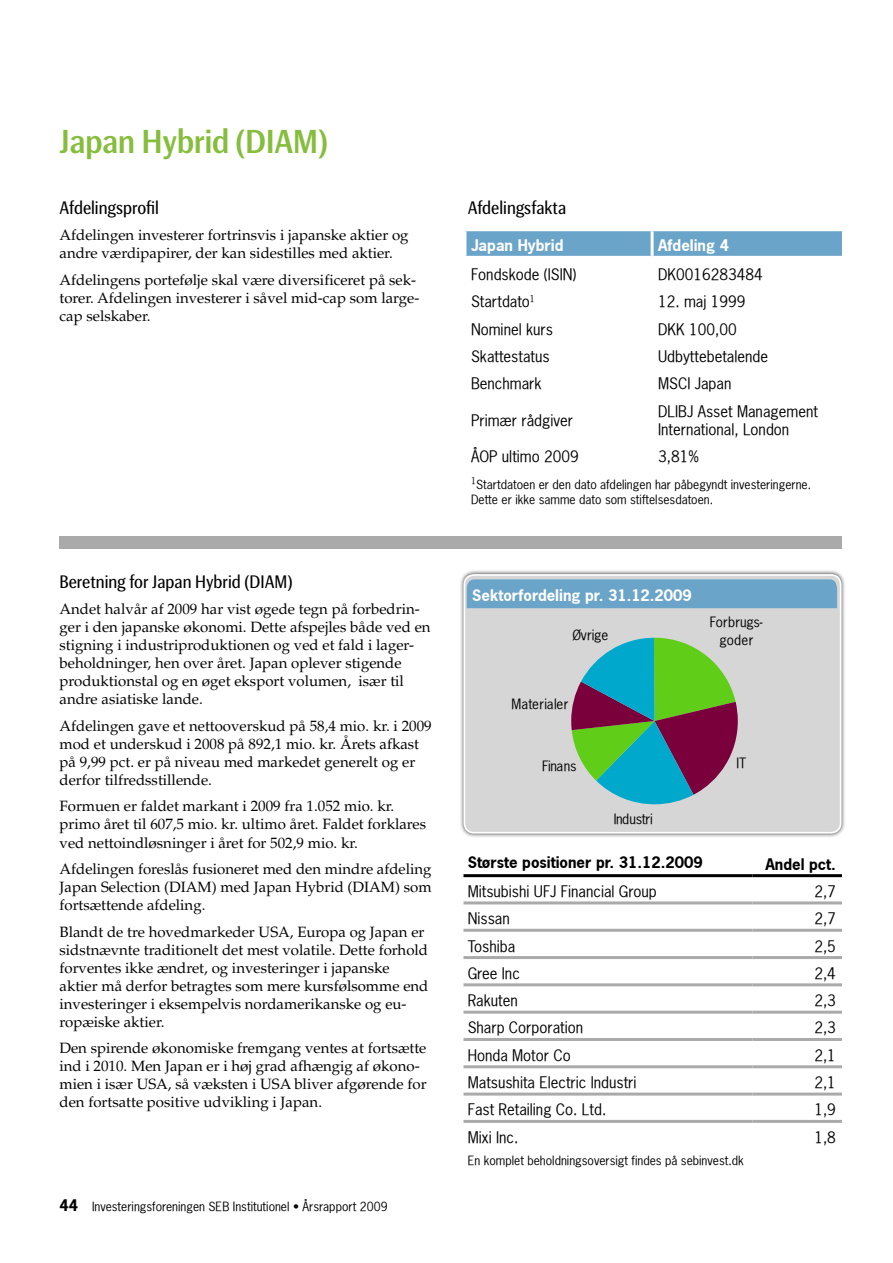
<style>
.page{position:relative;width:893px;height:1263px;background:#fff}
.page>*{position:absolute;margin:0;border:0;box-sizing:border-box;transform-origin:0 0}
.t1{font:500 33px "SEB Basic";color:#86bd3d}
.t2{font:18px "SEB Basic";color:#000}
.t3{font:15px/18px "Palatino";color:#000}
.t4{font:15px/18px "News Gothic";color:#000}
.t5{font:700 15px "News Gothic";color:#fff}
.t6{font:700 15px "News Gothic";color:#000}
.t7{font:13.35px "News Gothic";letter-spacing:-.01em;color:#000}
.t8{font:13.35px/18.3px "News Gothic";letter-spacing:.01em;color:#000;text-align:center}
.t9{font:13.35px "News Gothic";letter-spacing:.015em;color:#000}
.t10{font:12px/14.4px "News Gothic";color:#000}
.s1{font-weight:700;font-size:15px}
</style>
<div class="page">
<div style="left:459px;top:569px;width:387px;height:269px;background:#000;opacity:.75"></div>
<div style="left:464px;top:575px;width:377px;height:258px;background:#d6d6d6;border-radius:10px"></div>
<div style="left:463px;top:574px;width:378px;height:259px;border:2px solid #fff;border-radius:10px"></div>
<div style="left:467px;top:579px;width:370px;height:29px;background:#6aa4c9"></div>
<svg style="left:571px;top:638px;width:167px;height:166px"></svg>
<div style="left:60px;top:536px;width:782px;height:13px;background:#aaa"></div>
<svg style="left:463px;top:877px;width:379px;height:219px"></svg>
<hr style="left:463px;top:901px;width:290px;height:3px;background:#aaa">
<hr style="left:753px;top:901px;width:89px;height:3px;background:#aaa">
<hr style="left:463px;top:929px;width:290px;height:3px;background:#aaa">
<hr style="left:753px;top:929px;width:89px;height:3px;background:#aaa">
<hr style="left:463px;top:956px;width:290px;height:3px;background:#aaa">
<hr style="left:753px;top:956px;width:89px;height:3px;background:#aaa">
<hr style="left:463px;top:983px;width:290px;height:3px;background:#aaa">
<hr style="left:753px;top:983px;width:89px;height:3px;background:#aaa">
<hr style="left:463px;top:1011px;width:290px;height:3px;background:#aaa">
<hr style="left:753px;top:1011px;width:89px;height:3px;background:#aaa">
<hr style="left:463px;top:1038px;width:290px;height:3px;background:#aaa">
<hr style="left:753px;top:1038px;width:89px;height:3px;background:#aaa">
<hr style="left:463px;top:1065px;width:290px;height:3px;background:#aaa">
<hr style="left:753px;top:1065px;width:89px;height:3px;background:#aaa">
<hr style="left:463px;top:1092px;width:290px;height:3px;background:#aaa">
<hr style="left:753px;top:1092px;width:89px;height:3px;background:#aaa">
<hr style="left:463px;top:1120px;width:290px;height:3px;background:#aaa">
<hr style="left:753px;top:1120px;width:89px;height:3px;background:#aaa">
<hr style="left:463px;top:874px;width:290px;height:3px;background:#000">
<hr style="left:753px;top:874px;width:89px;height:3px;background:#000">
<svg style="left:466px;top:231px;width:376px;height:25px;background:#6ca5c9"></svg>
<hr style="left:651px;top:231px;width:3px;height:25px;background:#fff">
<h1 class="t1" style="left:60px;top:123px;width:270px">Japan Hybrid (DIAM)</h1>
<p class="t2" style="left:60px;top:197px;width:101px">Afdelingsprofil</p>
<p class="t3" style="left:60px;top:226px;width:351px">Afdelingen investerer fortrinsvis i japanske aktier og andre værdipapirer, der kan sidestilles med aktier.</p>
<p class="t3" style="left:60px;top:271px;width:361px">Afdelingens portefølje skal være diversificeret på sek&shy;torer. Afdelingen investerer i såvel mid-cap som large&shy;cap selskaber.</p>
<p class="t2" style="left:60px;top:571px;width:235px">Beretning for Japan Hybrid (DIAM)</p>
<p class="t3" style="left:60px;top:601px;width:373px">Andet halvår af 2009 har vist øgede tegn på forbedrin&shy;ger i den japanske økonomi. Dette afspejles både ved en stigning i industriproduktionen og ved et fald i lager&shy;beholdninger, hen over året. Japan oplever stigende produktionstal og en øget eksport volumen, især til andre asiatiske lande.</p>
<p class="t3" style="left:60px;top:717px;width:374px">Afdelingen gave et nettooverskud på 58,4 mio. kr. i 2009 mod et underskud i 2008 på 892,1 mio. kr. Årets afkast på 9,99 pct. er på niveau med markedet generelt og er derfor tilfredsstillende.</p>
<p class="t3" style="left:60px;top:798px;width:368px">Formuen er faldet markant i 2009 fra 1.052 mio. kr. primo året til 607,5 mio. kr. ultimo året. Faldet forklares ved nettoindløsninger i året for 502,9 mio. kr.</p>
<p class="t3" style="left:60px;top:860px;width:374px;text-align:justify">Afdelingen foreslås fusioneret med den mindre afdeling Japan Selection (DIAM) med Japan Hybrid (DIAM) som fortsættende afdeling.</p>
<p class="t3" style="left:60px;top:923px;width:370px">Blandt de tre hovedmarkeder USA, Europa og Japan er sidstnævnte traditionelt det mest volatile. Dette forhold forventes ikke ændret, og investeringer i japanske aktier må derfor betragtes som mere kursfølsomme end investeringer i eksempelvis nordamerikanske og eu&shy;ropæiske aktier.</p>
<p class="t3" style="left:60px;top:1039px;width:369px">Den spirende økonomiske fremgang ventes at fortsætte ind i 2010. Men Japan er i høj grad afhængig af økono&shy;mien i især USA, så væksten i USA bliver afgørende for den fortsatte positive udvikling i Japan.</p>
<p class="t10" style="left:60px;top:1199px;width:330px"><span class="s1">44</span> Investeringsforeningen SEB Institutionel • Årsrapport 2009</p>
<p class="t2" style="left:468px;top:197px;width:100px">Afdelingsfakta</p>
<p class="t5" style="left:471px;top:236px;width:94px">Japan Hybrid</p>
<p class="t5" style="left:658px;top:236px;width:72px">Afdeling 4</p>
<p class="t4" style="left:471px;top:265px;width:107px">Fondskode (ISIN)</p>
<p class="t4" style="left:658px;top:265px;width:106px">DK0016283484</p>
<p class="t4" style="left:471px;top:293px;width:66px">Startdato<sup>1</sup></p>
<p class="t4" style="left:658px;top:293px;width:89px">12. maj 1999</p>
<p class="t4" style="left:471px;top:320px;width:83px">Nominel kurs</p>
<p class="t4" style="left:658px;top:320px;width:80px">DKK 100,00</p>
<p class="t4" style="left:471px;top:347px;width:80px">Skattestatus</p>
<p class="t4" style="left:658px;top:347px;width:112px">Udbyttebetalende</p>
<p class="t4" style="left:471px;top:375px;width:72px">Benchmark</p>
<p class="t4" style="left:658px;top:375px;width:75px">MSCI Japan</p>
<p class="t4" style="left:471px;top:411px;width:104px">Primær rådgiver</p>
<p class="t4" style="left:658px;top:402px;width:161px">DLIBJ Asset Management<br>International, London</p>
<p class="t4" style="left:471px;top:447px;width:109px">ÅOP ultimo 2009</p>
<p class="t4" style="left:658px;top:447px;width:42px">3,81%</p>
<p class="t10" style="left:471px;top:477px;width:342px"><sup>1</sup>Startdatoen er den dato afdelingen har påbegyndt investeringerne.<br>Dette er ikke samme dato som stiftelsesdatoen.</p>
<p class="t5" style="left:472px;top:585px;width:221px">Sektorfordeling pr. 31.12.2009</p>
<p class="t7" style="left:572px;top:626px;width:38px">Øvrige</p>
<p class="t8" style="left:710px;top:612px;width:54px">Forbrugs&shy;goder</p>
<p class="t9" style="left:512px;top:696px;width:58px">Materialer</p>
<p class="t7" style="left:542px;top:758px;width:36px">Finans</p>
<p class="t7" style="left:614px;top:810px;width:41px">Industri</p>
<p class="t7" style="left:737px;top:754px;width:11px">IT</p>
<p class="t6" style="left:468px;top:852px;width:237px">Største positioner pr. 31.12.2009</p>
<p class="t6" style="left:765px;top:854px;width:72px">Andel pct.</p>
<p class="t4" style="left:468px;top:882px;width:190px">Mitsubishi UFJ Financial Group</p>
<p class="t4" style="left:814px;top:882px;width:23px">2,7</p>
<p class="t4" style="left:468px;top:909px;width:44px">Nissan</p>
<p class="t4" style="left:814px;top:909px;width:23px">2,7</p>
<p class="t4" style="left:468px;top:937px;width:49px">Toshiba</p>
<p class="t4" style="left:814px;top:937px;width:23px">2,5</p>
<p class="t4" style="left:468px;top:964px;width:54px">Gree Inc</p>
<p class="t4" style="left:814px;top:964px;width:23px">2,4</p>
<p class="t4" style="left:468px;top:991px;width:52px">Rakuten</p>
<p class="t4" style="left:814px;top:991px;width:23px">2,3</p>
<p class="t4" style="left:468px;top:1019px;width:117px">Sharp Corporation</p>
<p class="t4" style="left:814px;top:1019px;width:23px">2,3</p>
<p class="t4" style="left:468px;top:1046px;width:104px">Honda Motor Co</p>
<p class="t4" style="left:814px;top:1046px;width:23px">2,1</p>
<p class="t4" style="left:468px;top:1073px;width:170px">Matsushita Electric Industri</p>
<p class="t4" style="left:814px;top:1073px;width:23px">2,1</p>
<p class="t4" style="left:468px;top:1100px;width:140px">Fast Retailing Co. Ltd.</p>
<p class="t4" style="left:814px;top:1100px;width:23px">1,9</p>
<p class="t4" style="left:468px;top:1128px;width:52px">Mixi Inc.</p>
<p class="t4" style="left:814px;top:1128px;width:23px">1,8</p>
<p class="t10" style="left:468px;top:1153px;width:278px">En komplet beholdningsoversigt findes på sebinvest.dk</p>
</div>
